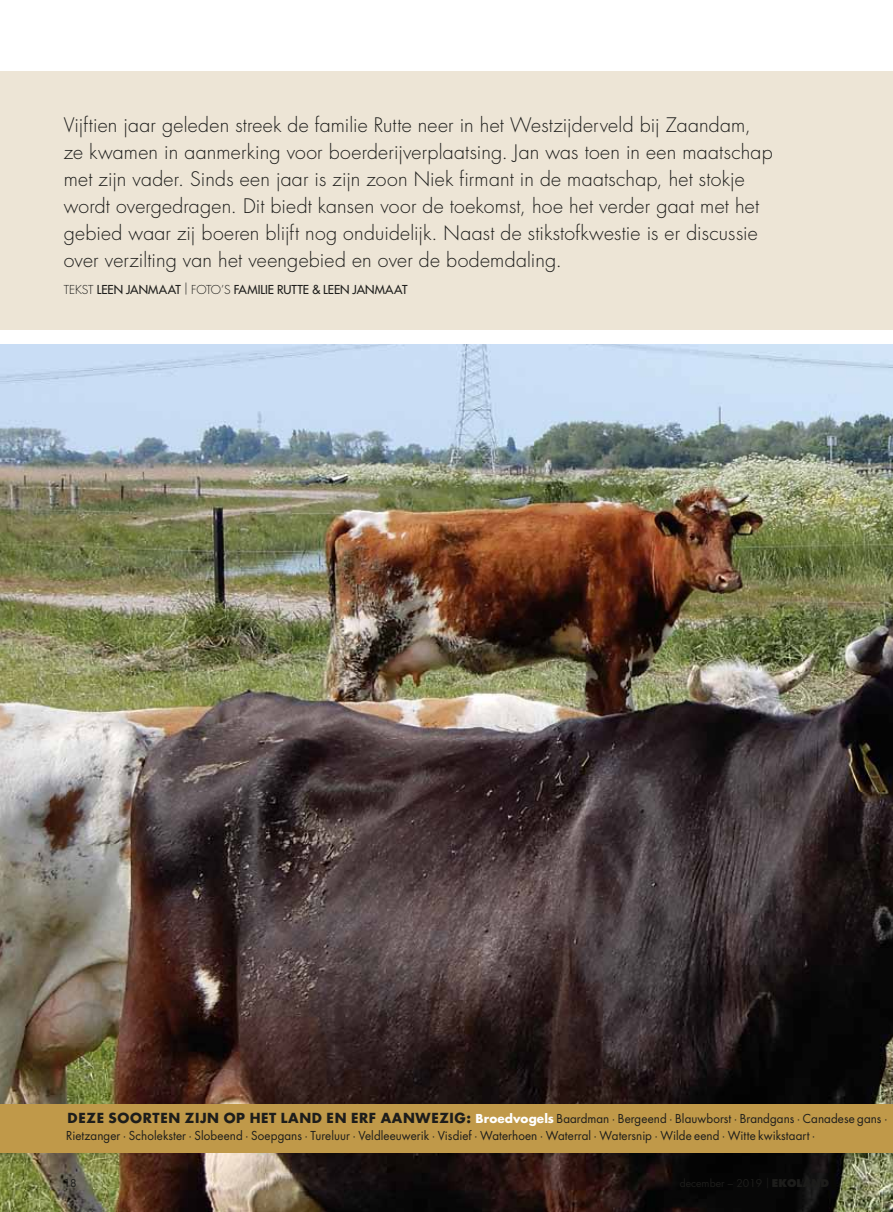
<style>
.page{position:relative;width:893px;height:1212px;background:#fff}
.page>*{position:absolute;margin:0;border:0;box-sizing:border-box;transform-origin:0 0}
.t1{font:300 19.5px/27px "Futura Std";letter-spacing:.01em;color:#1d1d1b}
.t2{font:12px/16.4px "Futura Std";letter-spacing:.005em;color:#1d1d1b}
.t3{font:500 12px "Futura Std";color:#1d1d1b}
.t4{font:10.5px "Futura Std";color:#1d1d1b}
.s1{font-weight:300}
.s2{font-weight:700;font-size:13.5px}
.s3{font-weight:700;color:#fff}
</style>
<div class="page">
<img style="left:0;top:344px;width:893px;height:868px">
<div style="left:0;top:71px;width:893px;height:259px;background:#ede5d6"></div>
<div style="left:0;top:1104px;width:893px;height:49px;background:#c09949"></div>
<p class="t1" style="left:64px;top:112px;width:710px">Vijftien jaar geleden streek de familie Rutte neer in het Westzijderveld bij Zaandam, ze kwamen in aanmerking voor boerderijverplaatsing. Jan was toen in een maatschap met zijn vader. Sinds een jaar is zijn zoon Niek firmant in de maatschap, het stokje wordt overgedragen. Dit biedt kansen voor de toekomst, hoe het verder gaat met het gebied waar zij boeren blijft nog onduidelijk. Naast de stikstofkwestie is er discussie over verzilting van het veengebied en over de bodemdaling.</p>
<p class="t3" style="left:64px;top:282px;width:345px"><span class="s1">Tekst</span> LEEN JANMAAT <span class="s1">| Foto’s</span> FAMILIE RUTTE &amp; LEEN JANMAAT</p>
<p class="t2" style="left:66px;top:1111px;width:823px"><span class="s2">DEZE SOORTEN ZIJN OP HET LAND EN ERF AANWEZIG:</span> <span class="s3">BROEDVOGELS</span> Baardman ∙ Bergeend ∙ Blauwborst ∙ Brandgans ∙ Canadese gans ∙<br>Rietzanger ∙ Scholekster ∙ Slobeend ∙ Soepgans ∙ Tureluur ∙ Veldleeuwerik ∙ Visdief ∙ Waterhoen ∙ Waterral ∙ Watersnip ∙ Wilde eend ∙ Witte kwikstaart ∙</p>
<p class="t4" style="left:64px;top:1176px;width:14px">18</p>
</div>
